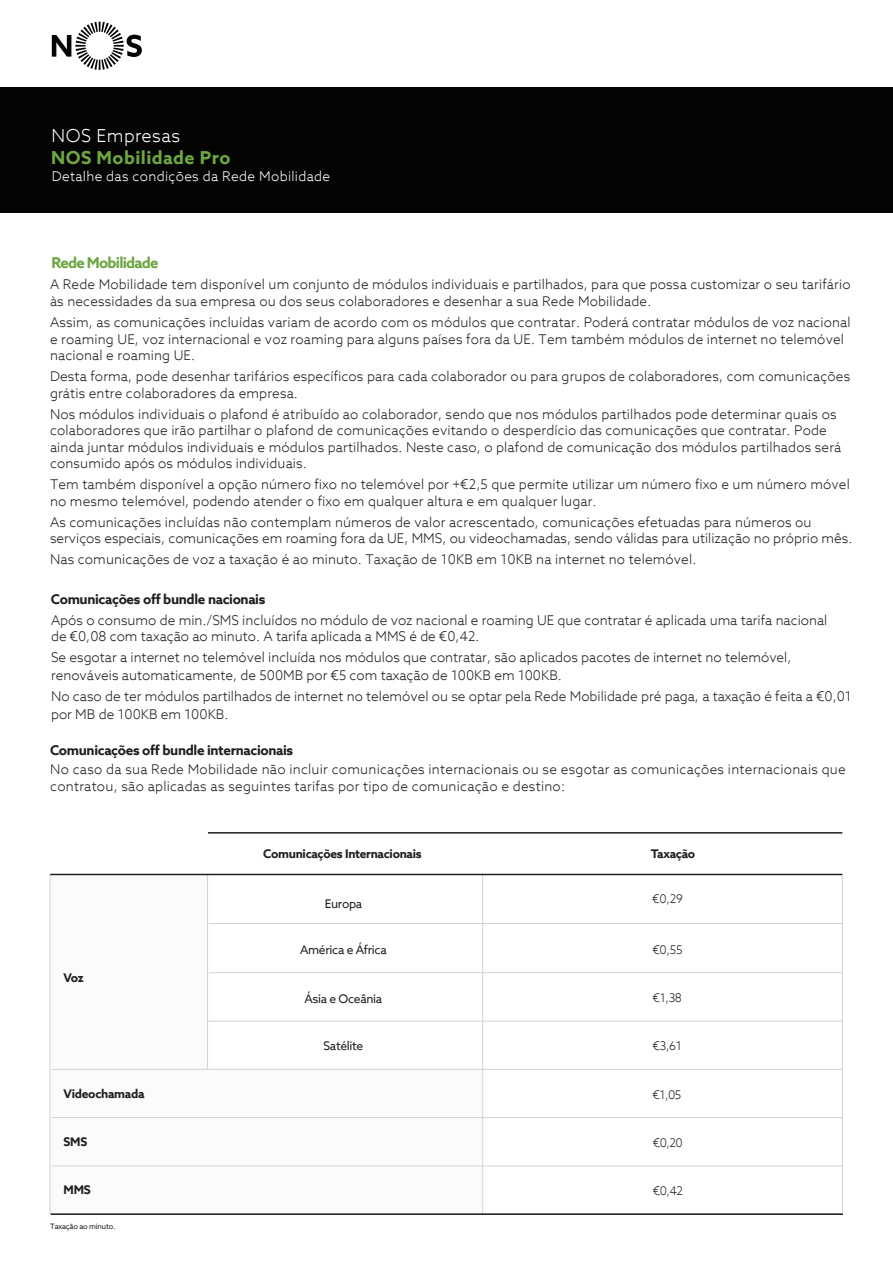
<style>
.page{position:relative;width:893px;height:1263px;background:#fff}
.page>*{position:absolute;margin:0;border:0;box-sizing:border-box;transform-origin:0 0}
.t1{font:700 18px "Azo Web";letter-spacing:.025em;color:#6da642}
.t2{font:300 18px "Azo Web";letter-spacing:.025em;color:#fff}
.t3{font:700 15px "Azo Web";letter-spacing:-.05em;color:#6da642}
.t4{font:300 13.5px/16.5px "Azo Web";letter-spacing:.01em;color:#231f20}
.t5{font:700 13.5px "Azo Web";letter-spacing:-.025em;color:#231f20}
.t6{font:300 13.5px "Azo Web";letter-spacing:.025em;color:#fff}
.t7{font:700 12px "Azo Web";letter-spacing:-.025em;color:#231f20}
.t8{font:12px "Azo Web";letter-spacing:-.025em;color:#231f20}
.t9{font:300 12px "Azo Web";letter-spacing:-.025em;color:#231f20}
.t10{font:7.5px "Azo Web";letter-spacing:-.025em;color:#231f20}
</style>
<div class="page">
<div style="left:171px;top:1070px;width:311px;height:143px;background:#fbfbfc"></div>
<div style="left:50px;top:875px;width:159px;height:339px;background:#fbfbfc"></div>
<hr style="left:208px;top:832px;width:634px;height:1px;background:#231f20">
<hr style="left:842px;top:875px;width:1px;height:339px;background:#d1d2d4">
<hr style="left:482px;top:874px;width:1px;height:340px;background:#d1d2d4">
<hr style="left:207px;top:874px;width:1px;height:195px;background:#d1d2d4">
<hr style="left:50px;top:874px;width:792px;height:1px;background:#231f20">
<hr style="left:209px;top:923px;width:633px;height:1px;background:#d1d2d4">
<hr style="left:209px;top:972px;width:633px;height:1px;background:#d1d2d4">
<hr style="left:208px;top:1021px;width:635px;height:1px;background:#d1d2d4">
<hr style="left:51px;top:1069px;width:792px;height:1px;background:#d1d2d4">
<hr style="left:51px;top:1117px;width:791px;height:1px;background:#d1d2d4">
<hr style="left:51px;top:1165px;width:792px;height:1px;background:#d1d2d4">
<hr style="left:50px;top:875px;width:1px;height:339px;background:#d1d2d4">
<hr style="left:51px;top:1213px;width:792px;height:2px;background:#231f20">
<svg style="left:52px;top:22px;width:90px;height:48px"></svg>
<div style="left:1px;top:88px;width:892px;height:125px;background:#040503"></div>
<h1 class="t2" style="left:52px;top:123px;width:130px">NOS Empresas</h1>
<h1 class="t1" style="left:51px;top:145px;width:181px">NOS Mobilidade Pro</h1>
<p class="t6" style="left:52px;top:167px;width:280px">Detalhe das condições da Rede Mobilidade</p>
<p class="t3" style="left:51px;top:253px;width:109px">Rede Mobilidade</p>
<p class="t4" style="left:50px;top:276px;width:802px">A Rede Mobilidade tem disponível um conjunto de módulos individuais e partilhados, para que possa customizar o seu tarifário às necessidades da sua empresa ou dos seus colaboradores e desenhar a sua Rede Mobilidade.</p>
<p class="t4" style="left:50px;top:314px;width:802px">Assim, as comunicações incluídas variam de acordo com os módulos que contratar. Poderá contratar módulos de voz nacional e roaming UE, voz internacional e voz roaming para alguns países fora da UE. Tem também módulos de internet no telemóvel nacional e roaming UE.</p>
<p class="t4" style="left:50px;top:368px;width:802px">Desta forma, pode desenhar tarifários específicos para cada colaborador ou para grupos de colaboradores, com comunicações grátis entre colaboradores da empresa.</p>
<p class="t4" style="left:50px;top:405px;width:793px">Nos módulos individuais o plafond é atribuído ao colaborador, sendo que nos módulos partilhados pode determinar quais os colaboradores que irão partilhar o plafond de comunicações evitando o desperdício das comunicações que contratar. Pode ainda juntar módulos individuais e módulos partilhados. Neste caso, o plafond de comunicação dos módulos partilhados será consumido após os módulos individuais.</p>
<p class="t4" style="left:50px;top:476px;width:801px">Tem também disponível a opção número fixo no telemóvel por +€2,5 que permite utilizar um número fixo e um número móvel no mesmo telemóvel, podendo atender o fixo em qualquer altura e em qualquer lugar.</p>
<p class="t4" style="left:50px;top:513px;width:804px">As comunicações incluídas não contemplam números de valor acrescentado, comunicações efetuadas para números ou serviços especiais, comunicações em roaming fora da UE, MMS, ou videochamadas, sendo válidas para utilização no próprio mês.</p>
<p class="t4" style="left:50px;top:551px;width:648px">Nas comunicações de voz a taxação é ao minuto. Taxação de 10KB em 10KB na internet no telemóvel.</p>
<p class="t5" style="left:51px;top:590px;width:216px">Comunicações off bundle nacionais</p>
<p class="t4" style="left:51px;top:611px;width:778px">Após o consumo de min./SMS incluídos no módulo de voz nacional e roaming UE que contratar é aplicada uma tarifa nacional de €0,08 com taxação ao minuto. A tarifa aplicada a MMS é de €0,42.</p>
<p class="t4" style="left:51px;top:648px;width:742px;line-height:18px">Se esgotar a internet no telemóvel incluída nos módulos que contratar, são aplicados pacotes de internet no telemóvel, renováveis automaticamente, de 500MB por €5 com taxação de 100KB em 100KB.</p>
<p class="t4" style="left:51px;top:687px;width:802px;line-height:18px">No caso de ter módulos partilhados de internet no telemóvel ou se optar pela Rede Mobilidade pré paga, a taxação é feita a €0,01 por MB de 100KB em 100KB.</p>
<p class="t5" style="left:50px;top:741px;width:245px">Comunicações off bundle internacionais</p>
<p class="t4" style="left:50px;top:761px;width:797px">No caso da sua Rede Mobilidade não incluir comunicações internacionais ou se esgotar as comunicações internacionais que contratou, são aplicadas as seguintes tarifas por tipo de comunicação e destino:</p>
<p class="t7" style="left:64px;top:970px;width:22px">Voz</p>
<p class="t7" style="left:64px;top:1086px;width:82px">Videochamada</p>
<p class="t7" style="left:64px;top:1134px;width:25px">SMS</p>
<p class="t7" style="left:64px;top:1182px;width:29px">MMS</p>
<p class="t10" style="left:50px;top:1221px;width:67px">Taxação ao minuto.</p>
<p class="t7" style="left:263px;top:846px;width:160px">Comunicações Internacionais</p>
<p class="t8" style="left:325px;top:896px;width:39px">Europa</p>
<p class="t8" style="left:300px;top:942px;width:88px">América e África</p>
<p class="t8" style="left:304px;top:991px;width:79px">Ásia e Oceânia</p>
<p class="t8" style="left:324px;top:1038px;width:41px">Satélite</p>
<p class="t7" style="left:651px;top:846px;width:46px">Taxação</p>
<p class="t9" style="left:652px;top:891px;width:32px">€0,29</p>
<p class="t9" style="left:653px;top:942px;width:31px">€0,55</p>
<p class="t9" style="left:653px;top:990px;width:31px">€1,38</p>
<p class="t9" style="left:653px;top:1038px;width:31px">€3,61</p>
<p class="t9" style="left:653px;top:1087px;width:30px">€1,05</p>
<p class="t9" style="left:653px;top:1135px;width:31px">€0,20</p>
<p class="t9" style="left:653px;top:1183px;width:32px">€0,42</p>
</div>
